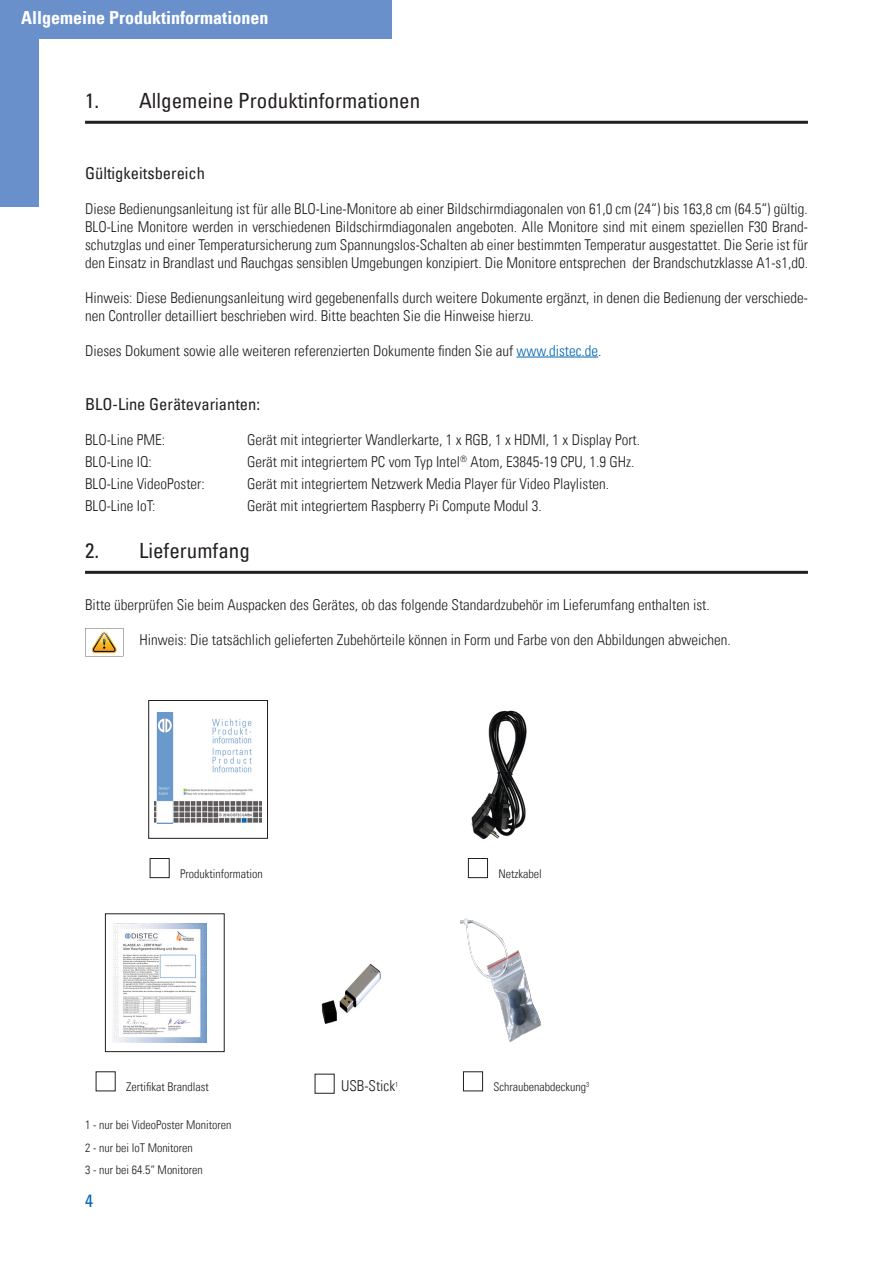
<style>
.page{position:relative;width:893px;height:1263px;background:#fff}
.page>*{position:absolute;margin:0;border:0;box-sizing:border-box;transform-origin:0 0}
.t1{font:condensed 21px "Univers Com 57";color:#231f20}
.t2{font:18px "Univers Com 67 Bold Cond";color:#fff}
.t3{font:condensed 18px "Univers Com 57";color:#0166b3}
.Überschrift-2{font:condensed 16.5px "Univers Com 57";color:#231f20}
.Fließtext_normal{font:15px/18px "Univers Com 47 Light Cond";color:#231f20;text-align:justify}
.Text_einrücken_12{font:15px "Univers Com 47 Light Cond";color:#231f20}
.Fließtext_klein{font:15px "Univers Com 47 Light Cond";color:#231f20}
.Fließtext_klein-2{font:12px "Univers Com 47 Light Cond";color:#231f20}
.s1{color:#0166b3}
</style>
<div class="page">
<div style="left:0;top:0;width:391px;height:38px;background:#6990ca"></div>
<div style="left:0;top:32px;width:38px;height:175px;background:#6990ca"></div>
<hr style="left:85px;top:121px;width:723px;height:3px;background:#231f20">
<hr style="left:516px;top:357px;width:82px;height:1px;background:#0166b3">
<hr style="left:85px;top:571px;width:723px;height:3px;background:#231f20">
<img style="left:155px;top:713px;width:107px;height:110px">
<div style="left:148px;top:700px;width:120px;height:139px;border:1px solid #231f20"></div>
<img style="left:471px;top:710px;width:56px;height:130px">
<div style="left:150px;top:858px;width:20px;height:20px;border:1px solid #231f20"></div>
<div style="left:468px;top:858px;width:20px;height:20px;border:1px solid #231f20"></div>
<img style="left:112px;top:923px;width:95px;height:119px">
<div style="left:105px;top:913px;width:120px;height:139px;border:1px solid #231f20"></div>
<img style="left:321px;top:964px;width:60px;height:60px">
<div style="left:463px;top:1071px;width:20px;height:20px;border:1px solid #231f20"></div>
<svg style="left:85px;top:628px;width:38px;height:28px"></svg>
<div style="left:315px;top:1074px;width:20px;height:20px;border:1px solid #231f20"></div>
<img style="left:461px;top:918px;width:80px;height:124px">
<p class="t2" style="left:21px;top:6px;width:249px">Allgemeine Produktinformationen</p>
<p class="t1" style="left:85px;top:87px;width:337px">1. Allgemeine Produktinformationen</p>
<p class="Überschrift-2" style="left:85px;top:163px;width:122px">Gültigkeitsbereich</p>
<p class="Fließtext_normal" style="left:85px;top:200px;width:724px">Diese Bedienungsanleitung ist für alle BLO-Line-Monitore ab einer Bildschirmdiagonalen von 61,0 cm (24“) bis 163,8 cm (64.5“) gültig.<br>BLO-Line Monitore werden in verschiedenen Bildschirmdiagonalen angeboten. Alle Monitore sind mit einem speziellen F30 Brand&shy;schutzglas und einer Temperatursicherung zum Spannungslos-Schalten ab einer bestimmten Temperatur ausgestattet. Die Serie ist für den Einsatz in Brandlast und Rauchgas sensiblen Umgebungen konzipiert. Die Monitore entsprechen der Brandschutzklasse A1-s1,d0.</p>
<p class="Fließtext_normal" style="left:85px;top:289px;width:724px">Hinweis: Diese Bedienungsanleitung wird gegebenenfalls durch weitere Dokumente ergänzt, in denen die Bedienung der verschiede&shy;nen Controller detailliert beschrieben wird. Bitte beachten Sie die Hinweise hierzu.</p>
<p class="Fließtext_normal" style="left:85px;top:342px;width:518px">Dieses Dokument sowie alle weiteren referenzierten Dokumente finden Sie auf <span class="s1">www.distec.de</span>.</p>
<p class="Überschrift-2" style="left:85px;top:393px;width:177px">BLO-Line Gerätevarianten:</p>
<p class="Fließtext_normal" style="left:85px;top:430px;width:81px">BLO-Line PME:</p>
<p class="Fließtext_normal" style="left:247px;top:430px;width:394px">Gerät mit integrierter Wandlerkarte, 1 x RGB, 1 x HDMI, 1 x Display Port.</p>
<p class="Fließtext_normal" style="left:85px;top:453px;width:68px">BLO-Line IQ:</p>
<p class="Fließtext_normal" style="left:247px;top:453px;width:389px">Gerät mit integriertem PC vom Typ Intel<sup>®</sup> Atom, E3845-19 CPU, 1.9 GHz.</p>
<p class="Fließtext_normal" style="left:85px;top:475px;width:121px">BLO-Line VideoPoster:</p>
<p class="Fließtext_normal" style="left:247px;top:475px;width:364px">Gerät mit integriertem Netzwerk Media Player für Video Playlisten.</p>
<p class="Fließtext_normal" style="left:85px;top:497px;width:72px">BLO-Line IoT:</p>
<p class="Fließtext_normal" style="left:247px;top:497px;width:296px">Gerät mit integriertem Raspberry Pi Compute Modul 3.</p>
<p class="t1" style="left:85px;top:537px;width:166px">2. Lieferumfang</p>
<p class="Fließtext_normal" style="left:85px;top:596px;width:626px">Bitte überprüfen Sie beim Auspacken des Gerätes, ob das folgende Standardzubehör im Lieferumfang enthalten ist.</p>
<p class="Text_einrücken_12" style="left:139px;top:631px;width:593px">Hinweis: Die tatsächlich gelieferten Zubehörteile können in Form und Farbe von den Abbildungen abweichen.</p>
<p class="Fließtext_klein-2" style="left:180px;top:866px;width:84px">Produktinformation</p>
<p class="Fließtext_klein-2" style="left:499px;top:866px;width:45px">Netzkabel</p>
<p class="Fließtext_klein-2" style="left:126px;top:1080px;width:84px">Zertifikat Brandlast</p>
<p class="Fließtext_klein" style="left:341px;top:1077px;width:59px">USB-Stick<sup>1</sup></p>
<p class="Fließtext_klein-2" style="left:494px;top:1080px;width:97px">Schraubenabdeckung<sup>3</sup></p>
<p class="Fließtext_klein-2" style="left:85px;top:1117px;width:148px">1 - nur bei VideoPoster Monitoren</p>
<p class="Fließtext_klein-2" style="left:85px;top:1140px;width:109px">2 - nur bei IoT Monitoren</p>
<p class="Fließtext_klein-2" style="left:85px;top:1163px;width:119px">3 - nur bei 64.5“ Monitoren</p>
<p class="t3" style="left:85px;top:1189px;width:9px">4</p>
</div>
